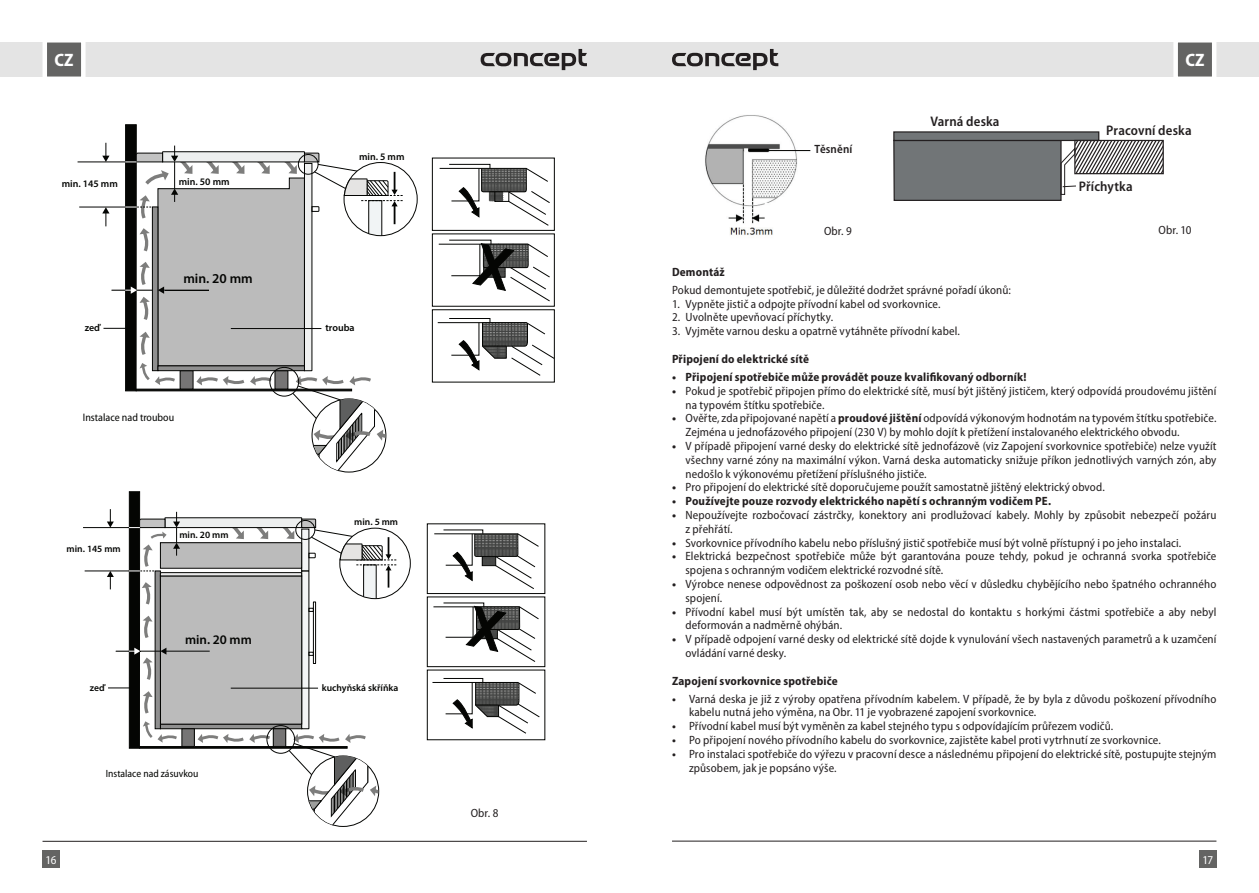
<style>
.page{position:relative;width:1259px;height:893px;background:#fff}
.page>*{position:absolute;margin:0;border:0;box-sizing:border-box;transform-origin:0 0}
.t1{font:700 semi-condensed 18px "Myriad Pro";color:#fff}
.t2{font:600 semi-condensed 13.95px "Myriad Pro";letter-spacing:.01em;color:#231f20}
.t3{font:600 13.65px "Myriad Pro";color:#040503}
.t4{font:600 13.05px "Myriad Pro";color:#040503}
.t5{font:semi-condensed 12px/13.8px "Myriad Pro";letter-spacing:.01em;color:#231f20}
.t6{font:700 semi-condensed 12px "Myriad Pro";letter-spacing:.015em;color:#231f20}
.t7{font:600 semi-condensed 12px "Myriad Pro";letter-spacing:.01em;color:#231f20}
.t8{font:semi-condensed 12px "Myriad Pro";color:#fff}
.t9{font:semi-condensed 10.95px "Myriad Pro";color:#040503}
.t10{font:semi-condensed 10.5px "Myriad Pro";color:#040503}
.t11{font:600 10.05px "Myriad Pro";color:#040503}
.t12{font:600 9.6px "Myriad Pro";color:#040503}
.s1{font-stretch:normal}
.s2{font-weight:700;font-stretch:normal}
.s3{font-weight:700}
</style>
<div class="page">
<div style="left:629px;top:43px;width:630px;height:34px;background:#e4e4e4"></div>
<div style="left:0;top:43px;width:629px;height:34px;background:#e4e4e4"></div>
<div style="left:43px;top:850px;width:17px;height:17px;background:#646463"></div>
<div style="left:1199px;top:850px;width:17px;height:17px;background:#646463"></div>
<svg style="left:1171px;top:42px;width:47px;height:35px;background:#8f8f8e"></svg>
<svg style="left:40px;top:42px;width:48px;height:35px;background:#919190"></svg>
<hr style="left:672px;top:841px;width:544px;height:1px;background:#231f20">
<hr style="left:43px;top:841px;width:544px;height:1px;background:#231f20">
<svg style="left:480px;top:49px;width:107px;height:21px"></svg>
<svg style="left:672px;top:49px;width:106px;height:21px"></svg>
<div style="left:427px;top:523px;width:118px;height:71px;border:1px solid #040503"></div>
<div style="left:427px;top:597px;width:118px;height:70px;border:1px solid #040503"></div>
<svg style="left:434px;top:529px;width:105px;height:60px"></svg>
<svg style="left:433px;top:602px;width:106px;height:60px"></svg>
<svg style="left:432px;top:678px;width:108px;height:56px"></svg>
<div style="left:129px;top:492px;width:11px;height:256px;background:#040503"></div>
<div style="left:129px;top:491px;width:11px;height:257px;border:1px solid #040503"></div>
<hr style="left:83px;top:527px;width:46px;height:1px;background:#040503">
<hr style="left:85px;top:570px;width:44px;height:1px;background:#040503">
<svg style="left:107px;top:509px;width:289px;height:317px"></svg>
<div style="left:432px;top:158px;width:123px;height:73px;border:1px solid #040503"></div>
<div style="left:432px;top:234px;width:123px;height:73px;border:1px solid #040503"></div>
<div style="left:126px;top:125px;width:10px;height:266px;background:#040503"></div>
<div style="left:125px;top:124px;width:12px;height:267px;border:1px solid #040503"></div>
<svg style="left:439px;top:164px;width:111px;height:62px"></svg>
<svg style="left:438px;top:239px;width:112px;height:63px"></svg>
<svg style="left:437px;top:318px;width:118px;height:58px"></svg>
<hr style="left:78px;top:161px;width:48px;height:1px;background:#040503">
<hr style="left:79px;top:207px;width:47px;height:1px;background:#040503">
<svg style="left:102px;top:143px;width:301px;height:329px"></svg>
<img style="left:705px;top:115px;width:106px;height:120px">
<div style="left:894px;top:140px;width:167px;height:60px;background:#717577"></div>
<div style="left:893px;top:140px;width:168px;height:61px;border:1px solid #231f20"></div>
<div style="left:894px;top:132px;width:204px;height:8px;background:#717577"></div>
<div style="left:893px;top:131px;width:206px;height:10px;border:1px solid #231f20"></div>
<svg style="left:1060px;top:140px;width:104px;height:55px"></svg>
<div style="left:1074px;top:140px;width:89px;height:34px;border:1px solid #231f20"></div>
<h1 class="t1" style="left:55px;top:48px;width:20px">CZ</h1>
<h1 class="t1" style="left:1185px;top:48px;width:20px">CZ</h1>
<p class="t11" style="left:62px;top:177px;width:58px">min. 145 mm</p>
<p class="t11" style="left:179px;top:175px;width:52px">min. 50 mm</p>
<p class="t11" style="left:359px;top:150px;width:47px">min. 5 mm</p>
<p class="t7" style="left:814px;top:142px;width:39px">Těsnění</p>
<p class="t2" style="left:930px;top:113px;width:71px">Varná deska</p>
<p class="t2" style="left:1106px;top:122px;width:87px">Pracovní deska</p>
<p class="t2" style="left:1079px;top:178px;width:55px">Příchytka</p>
<p class="t5" style="left:824px;top:223px;width:29px">Obr. 9</p>
<p class="t5" style="left:1158px;top:223px;width:35px">Obr. 10</p>
<p class="t6" style="left:672px;top:264px;width:54px">Demontáž</p>
<p class="t5" style="left:672px;top:283px;width:340px">Pokud demontujete spotřebič, je důležité dodržet správné pořadí úkonů:</p>
<p class="t5" style="left:672px;top:297px;width:270px">1. Vypněte jistič a odpojte přívodní kabel od svorkovnice.</p>
<p class="t5" style="left:672px;top:310px;width:163px">2. Uvolněte upevňovací příchytky.</p>
<p class="t5" style="left:672px;top:324px;width:289px">3. Vyjměte varnou desku a opatrně vytáhněte přívodní kabel.</p>
<p class="t6" style="left:672px;top:351px;width:138px">Připojení do elektrické sítě</p>
<p class="t6" style="left:672px;top:369px;width:356px"><span class="s1">•</span> Připojení spotřebiče může provádět pouze kvalifikovaný odborník!</p>
<p class="t5" style="left:685px;top:384px;width:532px;text-indent:-14px"><span class="s2">•</span> Pokud je spotřebič připojen přímo do elektrické sítě, musí být jištěný jističem, který odpovídá proudovému jištění na typovém štítku spotřebiče.</p>
<p class="t5" style="left:685px;top:411px;width:532px;text-indent:-14px"><span class="s2">•</span> Ověřte, zda připojované napětí a <span class="s3">proudové jištění</span> odpovídá výkonovým hodnotám na typovém štítku spotřebiče.<br>Zejména u jednofázového připojení (230 V) by mohlo dojít k přetížení instalovaného elektrického obvodu.</p>
<p class="t5" style="left:685px;top:439px;width:532px;text-align:justify;text-indent:-14px"><span class="s2">•</span> V případě připojení varné desky do elektrické sítě jednofázově (viz Zapojení svorkovnice spotřebiče) nelze využít všechny varné zóny na maximální výkon. Varná deska automaticky snižuje příkon jednotlivých varných zón, aby nedošlo k výkonovému přetížení příslušného jističe.</p>
<p class="t5" style="left:672px;top:480px;width:434px"><span class="s2">•</span> Pro připojení do elektrické sítě doporučujeme použít samostatně jištěný elektrický obvod.</p>
<p class="t6" style="left:672px;top:493px;width:380px"><span class="s1">•</span> Používejte pouze rozvody elektrického napětí s ochranným vodičem PE.</p>
<p class="t5" style="left:685px;top:508px;width:532px;text-indent:-14px"><span class="s2">•</span> Nepoužívejte rozbočovací zástrčky, konektory ani prodlužovací kabely. Mohly by způsobit nebezpečí požáru z přehřátí.</p>
<p class="t5" style="left:672px;top:535px;width:511px"><span class="s2">•</span> Svorkovnice přívodního kabelu nebo příslušný jistič spotřebiče musí být volně přístupný i po jeho instalaci.</p>
<p class="t5" style="left:685px;top:549px;width:532px;text-indent:-14px"><span class="s2">•</span> Elektrická bezpečnost spotřebiče může být garantována pouze tehdy, pokud je ochranná svorka spotřebiče spojena s ochranným vodičem elektrické rozvodné sítě.</p>
<p class="t5" style="left:685px;top:577px;width:532px;text-indent:-14px"><span class="s2">•</span> Výrobce nenese odpovědnost za poškození osob nebo věcí v důsledku chybějícího nebo špatného ochranného spojení.</p>
<p class="t5" style="left:685px;top:604px;width:532px;text-indent:-14px"><span class="s2">•</span> Přívodní kabel musí být umístěn tak, aby se nedostal do kontaktu s horkými částmi spotřebiče a aby nebyl deformován a nadměrně ohýbán.</p>
<p class="t5" style="left:685px;top:632px;width:532px;text-indent:-14px"><span class="s2">•</span> V případě odpojení varné desky od elektrické sítě dojde k vynulování všech nastavených parametrů a k uzamčení ovládání varné desky.</p>
<p class="t6" style="left:672px;top:673px;width:167px">Zapojení svorkovnice spotřebiče</p>
<p class="t5" style="left:689px;top:691px;width:529px;text-indent:-17px"><span class="s3">•</span> Varná deska je již z výroby opatřena přívodním kabelem. V případě, že by byla z důvodu poškození přívodního kabelu nutná jeho výměna, na Obr. 11 je vyobrazené zapojení svorkovnice.</p>
<p class="t5" style="left:672px;top:719px;width:443px"><span class="s3">•</span> Přívodní kabel musí být vyměněn za kabel stejného typu s odpovídajícím průřezem vodičů.</p>
<p class="t5" style="left:672px;top:733px;width:490px"><span class="s3">•</span> Po připojení nového přívodního kabelu do svorkovnice, zajistěte kabel proti vytrhnutí ze svorkovnice.</p>
<p class="t5" style="left:689px;top:747px;width:529px;text-indent:-17px"><span class="s3">•</span> Pro instalaci spotřebiče do výřezu v pracovní desce a následnému připojení do elektrické sítě, postupujte stejným způsobem, jak je popsáno výše.</p>
<p class="t3" style="left:183px;top:270px;width:71px">min. 20 mm</p>
<p class="t11" style="left:85px;top:322px;width:17px">zeď</p>
<p class="t11" style="left:325px;top:322px;width:31px">trouba</p>
<p class="t11" style="left:843px;top:322px;width:81px">kuchyňská skříňka</p>
<p class="t9" style="left:83px;top:411px;width:93px">Instalace nad troubou</p>
<p class="t12" style="left:354px;top:516px;width:45px">min. 5 mm</p>
<p class="t12" style="left:179px;top:529px;width:51px">min. 20 mm</p>
<p class="t12" style="left:67px;top:543px;width:56px">min. 145 mm</p>
<p class="t4" style="left:185px;top:631px;width:68px">min. 20 mm</p>
<p class="t12" style="left:90px;top:682px;width:16px">zeď</p>
<p class="t12" style="left:322px;top:682px;width:78px">kuchyňská skříňka</p>
<p class="t10" style="left:106px;top:768px;width:94px">Instalace nad zásuvkou</p>
<p class="t5" style="left:471px;top:806px;width:29px">Obr. 8</p>
<p class="t8" style="left:46px;top:852px;width:13px">16</p>
<p class="t8" style="left:1202px;top:852px;width:12px">17</p>
</div>
